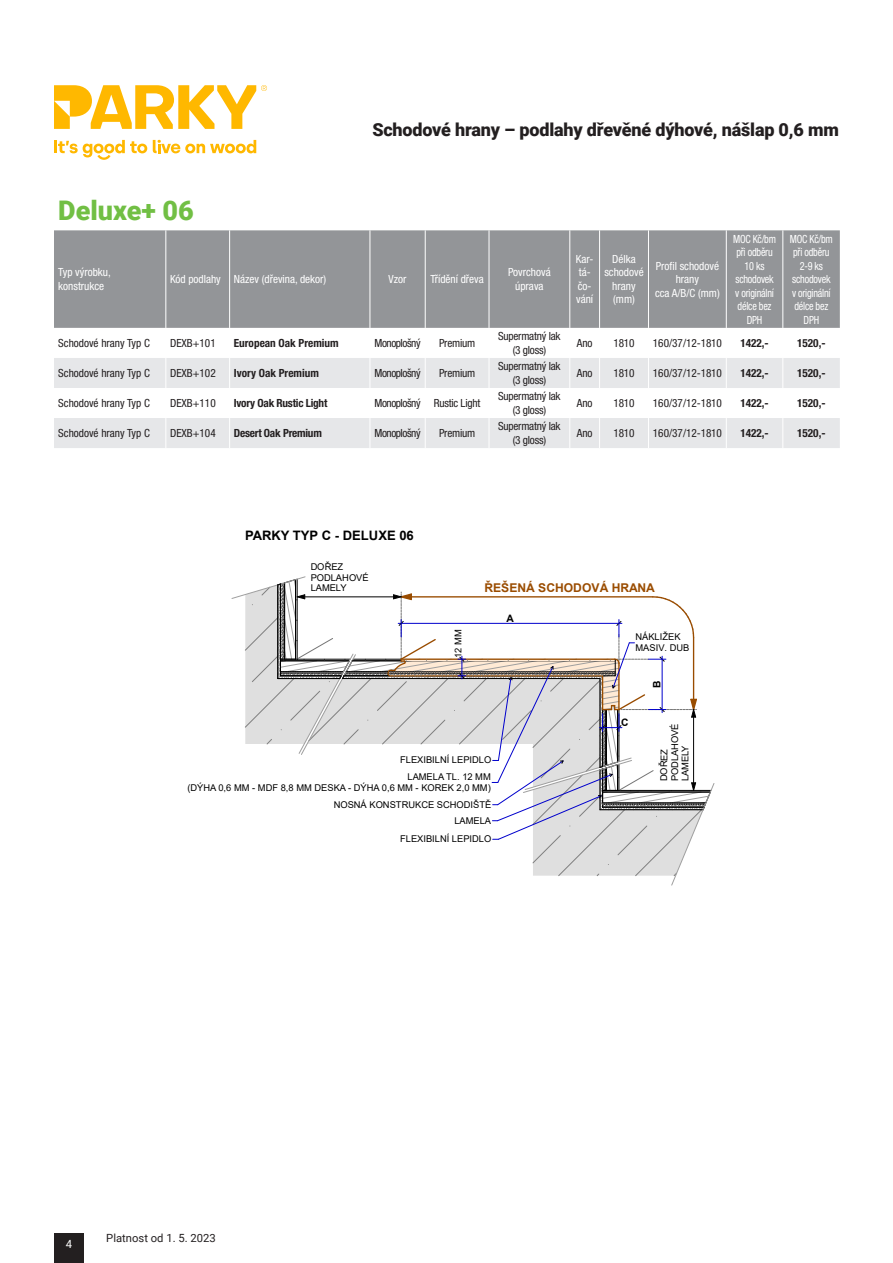
<style>
.page{position:relative;width:893px;height:1263px;background:#fff}
.page>*{position:absolute;margin:0;border:0;box-sizing:border-box;transform-origin:0 0}
.roboto_zelené{font:900 27px "Roboto";color:#71bf44}
.roboto_typ_hrany_12{font:900 18px "Roboto";letter-spacing:-.01em;color:#231f20}
.t1{font:700 13.05px "Arial";letter-spacing:-.005em;color:#000}
.t2{font:700 12.15px "Arial";color:#9a4c00}
.Tabulka_hlavicka_7_5{font:condensed 11.25px/13.5px "Helvetica Neue LT Pro";color:#fff;text-align:center}
.texty_tabulka_7_5_b{font:condensed 11.25px/13.5px "Helvetica Neue LT Pro";letter-spacing:-.02em;color:#231f20;text-align:center}
.texty_tabulka_7_5_b-2{font:condensed 11.25px "Helvetica Neue LT Pro";color:#231f20}
.Tabulka_hlavicka_7_5-2{font:condensed 11.25px/13.5px "Helvetica Neue LT Pro";letter-spacing:-.02em;color:#fff;text-align:center;scale:.9 1}
.texty_tabulka_7_5_b-3{font:700 condensed 11.25px "Helvetica Neue LT Pro";color:#231f20}
.texty_tabulka_7_5_b-4{font:condensed 11.25px "Helvetica Neue LT Pro";letter-spacing:-.04em;color:#231f20}
.texty_tabulka_tučné{font:700 condensed 11.25px "Helvetica Neue LT Pro";letter-spacing:-.02em;color:#231f20}
.texty_tabulka_tučné-2{font:700 condensed 11.25px "Helvetica Neue LT Pro";color:#231f20}
.Tabulka_hodnoty_hlav{font:condensed 11.25px "Helvetica Neue LT Pro";color:#231f20}
.t3{font:11.25px "Roboto";color:#231f20}
.t4{font:11.25px "Roboto";color:#fff}
.t5{font:700 10.2px "Arial";color:#000}
.t6{font:9.3px/10.6px "Arial";color:#000}
</style>
<div class="page">
<div style="left:54px;top:1233px;width:30px;height:30px;background:#231f20"></div>
<svg style="left:153px;top:140px;width:103px;height:13px"></svg>
<svg style="left:54px;top:140px;width:93px;height:20px"></svg>
<svg style="left:54px;top:85px;width:213px;height:44px"></svg>
<div style="left:54px;top:230px;width:786px;height:98px;background:#939598"></div>
<svg style="left:54px;top:358px;width:786px;height:90px;background:#e8e9eb"></svg>
<svg style="left:54px;top:388px;width:672px;height:60px"></svg>
<hr style="left:165px;top:230px;width:1px;height:98px;background:#fff">
<hr style="left:229px;top:230px;width:1px;height:98px;background:#fff">
<hr style="left:370px;top:230px;width:1px;height:98px;background:#fff">
<hr style="left:425px;top:230px;width:1px;height:98px;background:#fff">
<hr style="left:489px;top:230px;width:1px;height:98px;background:#fff">
<hr style="left:569px;top:230px;width:1px;height:98px;background:#fff">
<hr style="left:599px;top:230px;width:1px;height:98px;background:#fff">
<hr style="left:648px;top:230px;width:1px;height:98px;background:#fff">
<hr style="left:726px;top:230px;width:1px;height:98px;background:#fff">
<hr style="left:782px;top:230px;width:1px;height:98px;background:#fff">
<hr style="left:165px;top:358px;width:1px;height:30px;background:#fff">
<hr style="left:229px;top:358px;width:1px;height:30px;background:#fff">
<hr style="left:370px;top:358px;width:1px;height:30px;background:#fff">
<hr style="left:425px;top:358px;width:1px;height:30px;background:#fff">
<hr style="left:489px;top:358px;width:1px;height:30px;background:#fff">
<hr style="left:569px;top:358px;width:1px;height:30px;background:#fff">
<hr style="left:599px;top:358px;width:1px;height:30px;background:#fff">
<hr style="left:648px;top:358px;width:1px;height:30px;background:#fff">
<hr style="left:726px;top:358px;width:1px;height:30px;background:#fff">
<hr style="left:782px;top:358px;width:1px;height:30px;background:#fff">
<hr style="left:165px;top:388px;width:1px;height:30px;background:#fff">
<hr style="left:229px;top:388px;width:1px;height:30px;background:#fff">
<hr style="left:370px;top:388px;width:1px;height:30px;background:#fff">
<hr style="left:425px;top:388px;width:1px;height:30px;background:#fff">
<hr style="left:489px;top:388px;width:1px;height:30px;background:#fff">
<hr style="left:569px;top:388px;width:1px;height:30px;background:#fff">
<hr style="left:599px;top:388px;width:1px;height:30px;background:#fff">
<hr style="left:648px;top:388px;width:1px;height:30px;background:#fff">
<hr style="left:726px;top:388px;width:1px;height:30px;background:#fff">
<hr style="left:782px;top:388px;width:1px;height:30px;background:#fff">
<hr style="left:165px;top:418px;width:1px;height:30px;background:#fff">
<hr style="left:229px;top:418px;width:1px;height:30px;background:#fff">
<hr style="left:370px;top:418px;width:1px;height:30px;background:#fff">
<hr style="left:425px;top:418px;width:1px;height:30px;background:#fff">
<hr style="left:489px;top:418px;width:1px;height:30px;background:#fff">
<hr style="left:569px;top:418px;width:1px;height:30px;background:#fff">
<hr style="left:599px;top:418px;width:1px;height:30px;background:#fff">
<hr style="left:648px;top:418px;width:1px;height:30px;background:#fff">
<hr style="left:726px;top:418px;width:1px;height:30px;background:#fff">
<hr style="left:782px;top:418px;width:1px;height:30px;background:#fff">
<svg style="left:232px;top:576px;width:482px;height:309px"></svg>
<p class="roboto_zelené" style="left:58px;top:192px;width:137px">Deluxe+ 06</p>
<p class="roboto_typ_hrany_12" style="left:372px;top:117px;width:468px">Schodové hrany – podlahy dřevěné dýhové, nášlap 0,6 mm</p>
<p class="Tabulka_hlavicka_7_5" style="left:58px;top:266px;width:54px;text-align:left">Typ výrobku, konstrukce</p>
<p class="Tabulka_hlavicka_7_5" style="left:170px;top:272px;width:52px">Kód podlahy</p>
<p class="Tabulka_hlavicka_7_5" style="left:234px;top:272px;width:94px">Název (dřevina, dekor)</p>
<p class="Tabulka_hlavicka_7_5" style="left:389px;top:272px;width:19px">Vzor</p>
<p class="Tabulka_hlavicka_7_5" style="left:430px;top:272px;width:55px">Třídění dřeva</p>
<p class="Tabulka_hlavicka_7_5" style="left:508px;top:266px;width:44px">Povrchová úprava</p>
<p class="Tabulka_hlavicka_7_5" style="left:576px;top:252px;width:19px;text-align:left">Kar&shy;tá&shy;čo&shy;vání</p>
<p class="Tabulka_hlavicka_7_5" style="left:604px;top:252px;width:41px">Délka schodové hrany (mm)</p>
<p class="Tabulka_hlavicka_7_5" style="left:655px;top:259px;width:66px">Profil schodové hrany<br>cca A/B/C (mm)</p>
<p class="Tabulka_hlavicka_7_5-2" style="left:733px;top:232px;width:49px">MOC Kč/bm při odběru<br>10 ks schodovek v originální délce bez<br>DPH</p>
<p class="Tabulka_hlavicka_7_5-2" style="left:790px;top:232px;width:49px">MOC Kč/bm při odběru<br>2-9 ks schodovek v originální délce bez<br>DPH</p>
<p class="texty_tabulka_7_5_b-2" style="left:58px;top:336px;width:93px">Schodové hrany Typ C</p>
<p class="Tabulka_hodnoty_hlav" style="left:170px;top:336px;width:47px">DEXB+101</p>
<p class="texty_tabulka_tučné-2" style="left:234px;top:336px;width:106px">European Oak Premium</p>
<p class="texty_tabulka_7_5_b-4" style="left:375px;top:336px;width:48px">Monoplošný</p>
<p class="texty_tabulka_7_5_b" style="left:439px;top:336px;width:38px">Premium</p>
<p class="texty_tabulka_7_5_b" style="left:498px;top:329px;width:64px">Supermatný lak (3 gloss)</p>
<p class="texty_tabulka_7_5_b" style="left:577px;top:336px;width:17px">Ano</p>
<p class="texty_tabulka_7_5_b" style="left:613px;top:336px;width:22px">1810</p>
<p class="texty_tabulka_7_5_b-2" style="left:653px;top:336px;width:70px">160/37/12-1810</p>
<p class="texty_tabulka_7_5_b-3" style="left:740px;top:336px;width:30px">1422,-</p>
<p class="texty_tabulka_7_5_b-3" style="left:797px;top:336px;width:30px">1520,-</p>
<p class="texty_tabulka_7_5_b-2" style="left:58px;top:366px;width:93px">Schodové hrany Typ C</p>
<p class="Tabulka_hodnoty_hlav" style="left:170px;top:366px;width:47px">DEXB+102</p>
<p class="texty_tabulka_tučné-2" style="left:234px;top:366px;width:87px">Ivory Oak Premium</p>
<p class="texty_tabulka_7_5_b-4" style="left:375px;top:366px;width:48px">Monoplošný</p>
<p class="texty_tabulka_7_5_b" style="left:439px;top:366px;width:38px">Premium</p>
<p class="texty_tabulka_7_5_b" style="left:498px;top:359px;width:64px">Supermatný lak (3 gloss)</p>
<p class="texty_tabulka_7_5_b" style="left:577px;top:366px;width:17px">Ano</p>
<p class="texty_tabulka_7_5_b" style="left:613px;top:366px;width:22px">1810</p>
<p class="texty_tabulka_7_5_b-2" style="left:653px;top:366px;width:70px">160/37/12-1810</p>
<p class="texty_tabulka_7_5_b-3" style="left:740px;top:366px;width:30px">1422,-</p>
<p class="texty_tabulka_7_5_b-3" style="left:797px;top:366px;width:30px">1520,-</p>
<p class="texty_tabulka_7_5_b-2" style="left:58px;top:397px;width:93px">Schodové hrany Typ C</p>
<p class="Tabulka_hodnoty_hlav" style="left:170px;top:397px;width:47px">DEXB+110</p>
<p class="texty_tabulka_tučné" style="left:234px;top:396px;width:95px">Ivory Oak Rustic Light</p>
<p class="texty_tabulka_7_5_b-4" style="left:375px;top:397px;width:48px">Monoplošný</p>
<p class="texty_tabulka_7_5_b" style="left:434px;top:396px;width:48px">Rustic Light</p>
<p class="texty_tabulka_7_5_b" style="left:498px;top:389px;width:64px">Supermatný lak (3 gloss)</p>
<p class="texty_tabulka_7_5_b" style="left:577px;top:396px;width:17px">Ano</p>
<p class="texty_tabulka_7_5_b" style="left:614px;top:396px;width:22px">1810</p>
<p class="texty_tabulka_7_5_b-2" style="left:653px;top:397px;width:70px">160/37/12-1810</p>
<p class="texty_tabulka_7_5_b-3" style="left:740px;top:396px;width:30px">1422,-</p>
<p class="texty_tabulka_7_5_b-3" style="left:797px;top:396px;width:30px">1520,-</p>
<p class="texty_tabulka_7_5_b-2" style="left:58px;top:427px;width:93px">Schodové hrany Typ C</p>
<p class="Tabulka_hodnoty_hlav" style="left:170px;top:427px;width:47px">DEXB+104</p>
<p class="texty_tabulka_tučné" style="left:234px;top:426px;width:89px">Desert Oak Premium</p>
<p class="texty_tabulka_7_5_b-4" style="left:375px;top:427px;width:48px">Monoplošný</p>
<p class="texty_tabulka_7_5_b" style="left:439px;top:426px;width:38px">Premium</p>
<p class="texty_tabulka_7_5_b" style="left:498px;top:419px;width:64px">Supermatný lak (3 gloss)</p>
<p class="texty_tabulka_7_5_b" style="left:577px;top:426px;width:17px">Ano</p>
<p class="texty_tabulka_7_5_b" style="left:614px;top:426px;width:22px">1810</p>
<p class="texty_tabulka_7_5_b-2" style="left:653px;top:427px;width:70px">160/37/12-1810</p>
<p class="texty_tabulka_7_5_b-3" style="left:740px;top:426px;width:30px">1422,-</p>
<p class="texty_tabulka_7_5_b-3" style="left:797px;top:426px;width:30px">1520,-</p>
<p class="t1" style="left:245px;top:526px;width:170px">PARKY TYP C - DELUXE 06</p>
<p class="t6" style="left:311px;top:561px;width:59px">DOŘEZ<br>PODLAHOVÉ<br>LAMELY</p>
<p class="t6" style="left:453px;top:658px;width:30px;rotate:-90deg">12 MM</p>
<p class="t2" style="left:484px;top:579px;width:172px">ŘEŠENÁ SCHODOVÁ HRANA</p>
<p class="t5" style="left:506px;top:611px;width:9px">A</p>
<p class="t6" style="left:635px;top:632px;width:55px">NÁKLIŽEK<br>MASIV. DUB</p>
<p class="t5" style="left:650px;top:688px;width:9px;rotate:-90deg">B</p>
<p class="t6" style="left:400px;top:755px;width:93px">FLEXIBILNÍ LEPIDLO</p>
<p class="t6" style="left:187px;top:771px;width:305px;text-align:right">LAMELA TL. 12 MM<br>(DÝHA 0,6 MM - MDF 8,8 MM DESKA - DÝHA 0,6 MM - KOREK 2,0 MM)</p>
<p class="t6" style="left:334px;top:796px;width:159px;line-height:16.2px;text-align:right">NOSNÁ KONSTRUKCE SCHODIŠTĚ<br>LAMELA</p>
<p class="t6" style="left:400px;top:834px;width:93px">FLEXIBILNÍ LEPIDLO</p>
<p class="t5" style="left:621px;top:716px;width:9px">C</p>
<p class="t6" style="left:659px;top:781px;width:59px;rotate:-90deg">DOŘEZ<br>PODLAHOVÉ<br>LAMELY</p>
<p class="t4" style="left:66px;top:1236px;width:8px">4</p>
<p class="t3" style="left:106px;top:1230px;width:111px">Platnost od 1. 5. 2023</p>
</div>
